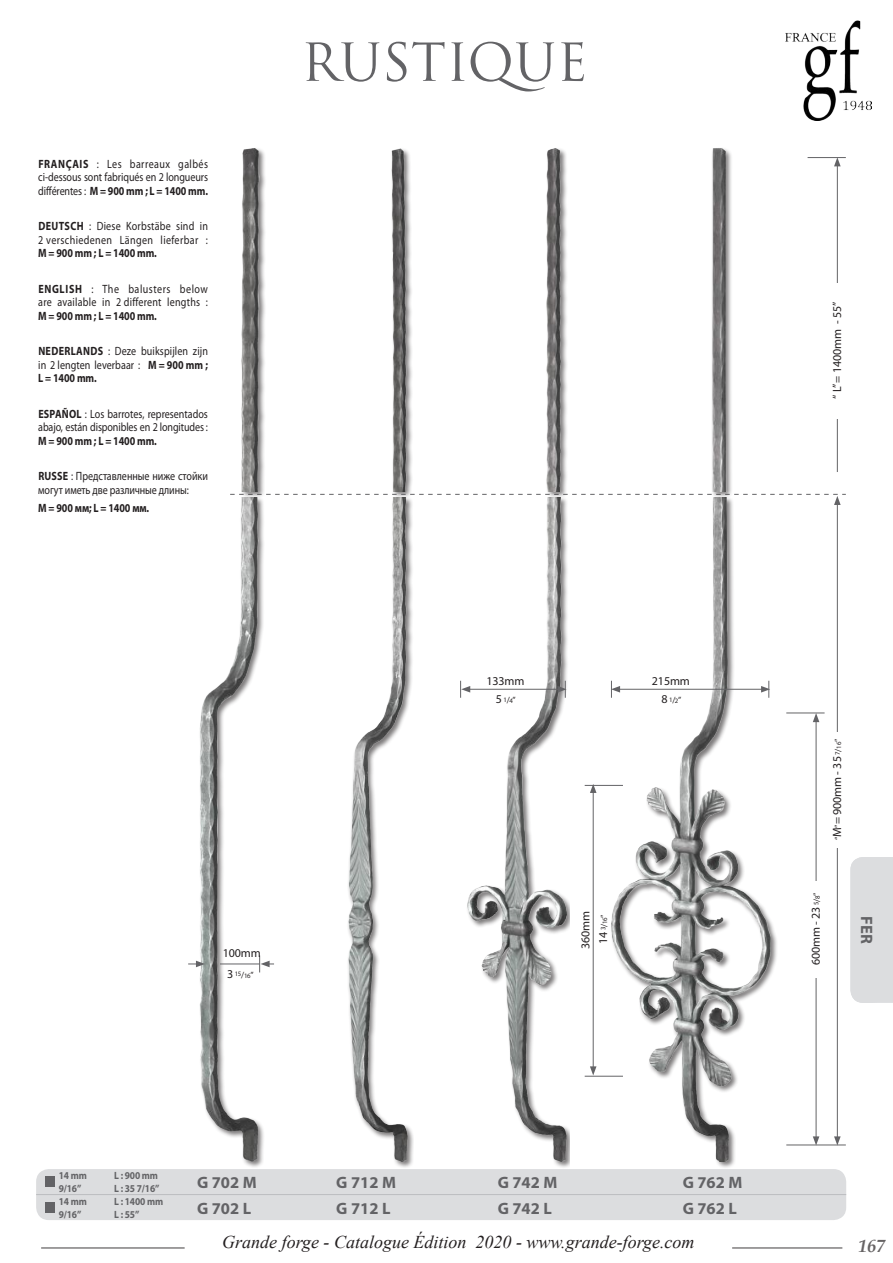
<style>
.page{position:relative;width:893px;height:1263px;background:#fff}
.page>*{position:absolute;margin:0;border:0;box-sizing:border-box;transform-origin:0 0}
.t1{font:51px "Trajan Pro";color:#636366}
.t2{font:italic 18px "Times New Roman";color:#231f20}
.t3{font:italic 700 18px "Palatino Linotype";color:#231f20}
.Lég_réserve{font:700 16.5px "Myriad Pro";color:#636366}
.Nouvelle_feuille_de{font:12px/13.5px "Myriad Pro";letter-spacing:.005em;color:#231f20;text-align:justify;scale:.84 1}
.Normal_e{font:12px "Myriad Pro";letter-spacing:-.01em;color:#231f20}
.Nouvelle_feuille_de-2{font:700 12px "Myriad Pro";letter-spacing:-.01em;color:#231f20;scale:.84 1}
.Normal_e-2{font:700 10.5px/12.6px "Myriad Pro";letter-spacing:-.015em;color:#636366;scale:.9 1}
.Normal_e-3{font:6.75px "Myriad Pro";color:#231f20}
.s1{font-weight:700}
.s2{font-size:12px}
.s3{font-size:9px}
.s4{font-size:6.75px}
</style>
<div class="page">
<hr style="left:732px;top:1247px;width:110px;height:1px;background:#231f20">
<hr style="left:41px;top:1247px;width:144px;height:1px;background:#231f20">
<img style="left:786px;top:21px;width:86px;height:99px">
<svg style="left:851px;top:857px;width:42px;height:146px"></svg>
<div style="left:850px;top:857px;width:34px;height:146px;background:#dcdddf;border-radius:13px"></div>
<div style="left:346px;top:496px;width:68px;height:672px;background:#231f20;opacity:.59"></div>
<img style="left:348px;top:505px;width:60px;height:656px">
<div style="left:390px;top:148px;width:24px;height:350px;background:#231f20;opacity:.59"></div>
<img style="left:390px;top:149px;width:18px;height:342px">
<div style="left:459px;top:496px;width:111px;height:672px;background:#231f20;opacity:.59"></div>
<img style="left:460px;top:505px;width:107px;height:656px">
<div style="left:545px;top:147px;width:23px;height:352px;background:#231f20;opacity:.59"></div>
<img style="left:545px;top:149px;width:22px;height:342px">
<hr style="left:468px;top:689px;width:92px;height:1px;background:#636366">
<svg style="left:557px;top:681px;width:10px;height:17px"></svg>
<svg style="left:460px;top:681px;width:10px;height:17px"></svg>
<div style="left:610px;top:496px;width:168px;height:672px;background:#231f20;opacity:.59"></div>
<img style="left:611px;top:505px;width:159px;height:656px">
<img style="left:712px;top:149px;width:20px;height:342px">
<hr style="left:618px;top:689px;width:145px;height:1px;background:#636366">
<svg style="left:761px;top:681px;width:9px;height:17px"></svg>
<svg style="left:611px;top:681px;width:9px;height:17px"></svg>
<hr style="left:593px;top:790px;width:1px;height:279px;background:#636366">
<svg style="left:590px;top:784px;width:6px;height:9px"></svg>
<svg style="left:590px;top:1066px;width:6px;height:9px"></svg>
<hr style="left:585px;top:785px;width:38px;height:1px;background:#636366">
<hr style="left:585px;top:1076px;width:38px;height:1px;background:#636366">
<div style="left:198px;top:496px;width:67px;height:672px;background:#231f20;opacity:.59"></div>
<img style="left:200px;top:497px;width:59px;height:664px">
<div style="left:239px;top:148px;width:27px;height:351px;background:#231f20;opacity:.59"></div>
<img style="left:239px;top:149px;width:20px;height:342px">
<svg style="left:188px;top:961px;width:17px;height:6px"></svg>
<hr style="left:220px;top:964px;width:40px;height:1px;background:#636366">
<svg style="left:259px;top:955px;width:15px;height:17px"></svg>
<div style="left:36px;top:1169px;width:810px;height:51px;background:#dcdddf;border-radius:13px"></div>
<hr style="left:36px;top:1194px;width:810px;height:1px;background:#bcbdc0">
<div style="left:45px;top:1176px;width:10px;height:11px;background:#636366"></div>
<div style="left:45px;top:1202px;width:10px;height:10px;background:#636366"></div>
<hr style="left:837px;top:502px;width:1px;height:637px;background:#636366">
<svg style="left:230px;top:494px;width:616px;height:11px"></svg>
<svg style="left:834px;top:1136px;width:7px;height:9px"></svg>
<hr style="left:786px;top:1145px;width:60px;height:1px;background:#636366">
<hr style="left:786px;top:713px;width:39px;height:1px;background:#636366">
<hr style="left:816px;top:720px;width:1px;height:419px;background:#636366">
<svg style="left:813px;top:713px;width:6px;height:9px"></svg>
<svg style="left:813px;top:1136px;width:6px;height:9px"></svg>
<div style="left:812px;top:881px;width:8px;height:97px;background:#fff"></div>
<div style="left:833px;top:732px;width:9px;height:116px;background:#fff"></div>
<hr style="left:837px;top:164px;width:1px;height:308px;background:#636366">
<svg style="left:834px;top:158px;width:7px;height:8px"></svg>
<hr style="left:808px;top:157px;width:38px;height:1px;background:#636366">
<div style="left:833px;top:283px;width:9px;height:136px;background:#fff"></div>
<p class="Nouvelle_feuille_de" style="left:38px;top:157px;width:204px"><span class="s1">FRANÇAIS</span> : Les barreaux galbés ci-dessous sont fabriqués en 2 longueurs différentes : <span class="s1">M = 900 mm ; L = 1400 mm.</span></p>
<p class="Nouvelle_feuille_de" style="left:38px;top:219px;width:204px"><span class="s1">DEUTSCH</span> : Diese Korbstäbe sind in 2 verschiedenen Längen lieferbar :<br><span class="s1">M = 900 mm ; L = 1400 mm.</span></p>
<p class="Nouvelle_feuille_de" style="left:38px;top:282px;width:204px"><span class="s1">ENGLISH</span> : The balusters below are available in 2 different lengths :<br><span class="s1">M = 900 mm ; L = 1400 mm.</span></p>
<p class="Nouvelle_feuille_de" style="left:38px;top:344px;width:204px"><span class="s1">NEDERLANDS</span> : Deze buikspijlen zijn in 2 lengten leverbaar : <span class="s1">M = 900 mm ; L = 1400 mm.</span></p>
<p class="Nouvelle_feuille_de" style="left:38px;top:407px;width:204px"><span class="s1">ESPAÑOL</span> : Los barrotes, representados abajo, están disponibles en 2 longitudes :<br><span class="s1">M = 900 mm ; L = 1400 mm.</span></p>
<p class="Nouvelle_feuille_de" style="left:38px;top:469px;width:204px"><span class="s1">RUSSE</span> : Представленные ниже стойки могут иметь две различные длины:</p>
<p class="Nouvelle_feuille_de-2" style="left:38px;top:500px;width:134px">М = 900 мм; L = 1400 мм.</p>
<p class="t1" style="left:301px;top:30px;width:288px">RUSTIQUE</p>
<p class="Normal_e" style="left:486px;top:673px;width:40px">133mm</p>
<p class="Normal_e-3" style="left:496px;top:696px;width:21px"><span class="s2">5</span> 1<span class="s3">/</span>4<span class="s3">”</span></p>
<p class="Normal_e" style="left:652px;top:673px;width:40px">215mm</p>
<p class="Normal_e-3" style="left:661px;top:696px;width:21px"><span class="s2">8</span> 1<span class="s3">/</span>2<span class="s3">”</span></p>
<p class="Normal_e" style="left:223px;top:946px;width:40px">100mm</p>
<p class="Normal_e-3" style="left:227px;top:971px;width:28px"><span class="s2">3</span> 15<span class="s3">/</span>16<span class="s3">”</span></p>
<p class="Normal_e" style="left:578px;top:949px;width:40px;rotate:-90deg">360mm</p>
<p class="Normal_e-3" style="left:601px;top:944px;width:31px;rotate:-90deg"><span class="s2">14</span> 3<span class="s3">/</span>16<span class="s3">”</span></p>
<p class="Normal_e" style="left:830px;top:399px;width:98px;rotate:-90deg">“ L” = 1400mm - 55”</p>
<p class="Normal_e" style="left:830px;top:840px;width:103px;rotate:-90deg"><span class="s3">“</span>M<span class="s3">”</span> =900mm - 35 <span class="s4">7</span><span class="s3">/</span><span class="s4">16</span><span class="s3">”</span></p>
<p class="Normal_e" style="left:808px;top:965px;width:74px;rotate:-90deg">600mm - 23 <span class="s4">5</span><span class="s3">/</span><span class="s4">8</span><span class="s3">”</span></p>
<h3 class="Lég_réserve" style="left:878px;top:916px;width:29px;rotate:90deg">FER</h3>
<p class="Normal_e-2" style="left:59px;top:1169px;width:33px">14 mm</p>
<p class="Normal_e-2" style="left:59px;top:1182px;width:27px">9/16”</p>
<p class="Normal_e-2" style="left:59px;top:1195px;width:33px">14 mm</p>
<p class="Normal_e-2" style="left:59px;top:1207px;width:27px">9/16”</p>
<p class="Normal_e-2" style="left:114px;top:1169px;width:52px">L : 900 mm<br>L : 35 7/16”</p>
<p class="Normal_e-2" style="left:114px;top:1195px;width:56px">L : 1400 mm<br>L : 55”</p>
<p class="Lég_réserve" style="left:197px;top:1172px;width:61px">G 702 M</p>
<p class="Lég_réserve" style="left:197px;top:1197px;width:56px">G 702 L</p>
<p class="Lég_réserve" style="left:336px;top:1172px;width:61px">G 712 M</p>
<p class="Lég_réserve" style="left:336px;top:1197px;width:56px">G 712 L</p>
<p class="Lég_réserve" style="left:498px;top:1172px;width:61px">G 742 M</p>
<p class="Lég_réserve" style="left:498px;top:1197px;width:56px">G 742 L</p>
<p class="Lég_réserve" style="left:683px;top:1172px;width:61px">G 762 M</p>
<p class="Lég_réserve" style="left:683px;top:1197px;width:56px">G 762 L</p>
<h2 class="t2" style="left:222px;top:1229px;width:474px">Grande forge - Catalogue Édition 2020 - www.grande-forge.com</h2>
<h2 class="t3" style="left:858px;top:1233px;width:29px">167</h2>
</div>
